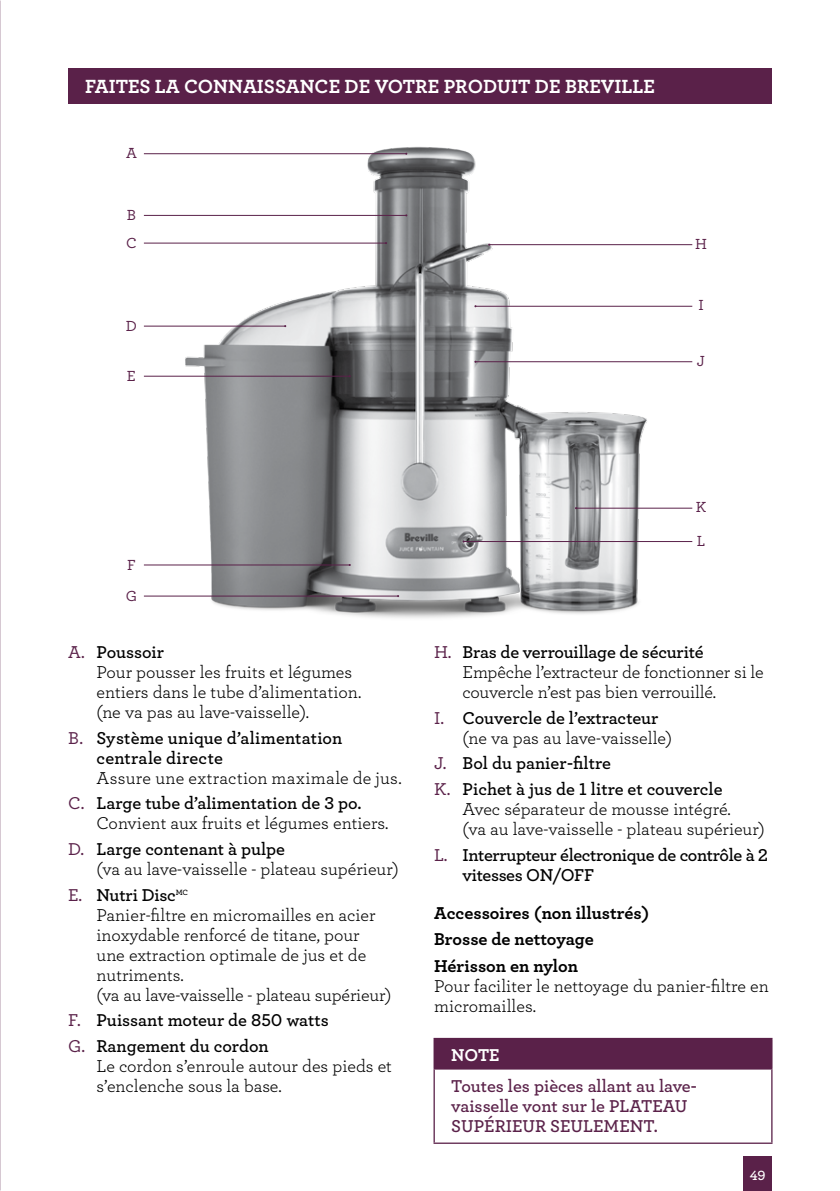
<style>
.page{position:relative;width:840px;height:1191px;background:#fff}
.page>*{position:absolute;margin:0;border:0;box-sizing:border-box;transform-origin:0 0}
.t1{font:20px "Archer Bold LF";color:#fff}
.t2{font:18px/20px "Archer Book LF";color:#000}
.t3{font:18px/25.6px "Archer Semibold LF";color:#000}
.t4{font:18px/20px "Archer Semibold LF";color:#5a2149}
.t5{font:18px/26px "Archer Bold LF";color:#000}
.t6{font:18px/20px "Archer Semibold LF";letter-spacing:-.02em;color:#000}
.t7{font:18px "Archer Bold LF";color:#fff}
.t8{font:15.4px/31px "Archer Medium LF";color:#5a2149}
.t9{font:14px "Archer Semibold LF";color:#fff}
.t10{font:8px "Archer Semibold LF";color:#000}
.s1{font-family:"Archer Medium LF";color:#5a2149}
</style>
<div class="page">
<div style="left:743px;top:1157px;width:28px;height:34px;background:#5a2149"></div>
<img style="left:161px;top:147px;width:515px;height:471px">
<hr style="left:144px;top:215px;width:262px;height:1px;background:#5a2149">
<hr style="left:144px;top:153px;width:262px;height:1px;background:#5a2149">
<hr style="left:144px;top:243px;width:242px;height:1px;background:#5a2149">
<hr style="left:144px;top:326px;width:141px;height:1px;background:#5a2149">
<hr style="left:144px;top:376px;width:205px;height:1px;background:#5a2149">
<hr style="left:144px;top:564px;width:205px;height:1px;background:#5a2149">
<hr style="left:144px;top:596px;width:254px;height:1px;background:#5a2149">
<div style="left:434px;top:1038px;width:337px;height:31px;background:#5a2149"></div>
<svg style="left:433px;top:1039px;width:1px;height:29px"></svg>
<hr style="left:770px;top:1039px;width:2px;height:29px;background:#5a2149">
<hr style="left:433px;top:1037px;width:339px;height:2px;background:#5a2149">
<hr style="left:433px;top:1069px;width:1px;height:73px;background:#5a2149">
<hr style="left:770px;top:1069px;width:2px;height:73px;background:#5a2149">
<hr style="left:433px;top:1142px;width:339px;height:1px;background:#5a2149">
<hr style="left:433px;top:1068px;width:339px;height:1px;background:#5a2149">
<hr style="left:489px;top:244px;width:203px;height:1px;background:#5a2149">
<hr style="left:475px;top:306px;width:217px;height:1px;background:#5a2149">
<hr style="left:475px;top:361px;width:217px;height:1px;background:#5a2149">
<hr style="left:575px;top:508px;width:117px;height:1px;background:#5a2149">
<hr style="left:463px;top:541px;width:229px;height:1px;background:#5a2149">
<div style="left:68px;top:68px;width:703px;height:36px;background:#5a2149"></div>
<p class="t1" style="left:85px;top:73px;width:372px">FAITES LA CONNAISSANCE DE VOTRE produit</p>
<p class="t1" style="left:534px;top:73px;width:121px">DE BREVILLE</p>
<p class="t8" style="left:126px;top:137px;width:12px">A</p>
<p class="t8" style="left:127px;top:199px;width:11px">B</p>
<p class="t8" style="left:126px;top:227px;width:12px">C</p>
<p class="t8" style="left:126px;top:310px;width:13px">D</p>
<p class="t8" style="left:127px;top:360px;width:10px">E</p>
<p class="t8" style="left:694px;top:228px;width:13px">H</p>
<p class="t8" style="left:698px;top:289px;width:7px">I</p>
<p class="t8" style="left:696px;top:345px;width:10px">J</p>
<p class="t8" style="left:126px;top:549px;width:13px">F<br>G</p>
<p class="t3" style="left:68px;top:638px;width:98px"><span class="s1">A.</span> Poussoir</p>
<p class="t2" style="left:96px;top:661px;width:266px">Pour pousser les fruits et légumes entiers dans le tube d’alimentation. (ne va pas au lave-vaisselle).</p>
<p class="t3" style="left:96px;top:727px;width:247px;line-height:20px;text-indent:-28px"><span class="s1">B.</span> Système unique d’alimentation centrale directe</p>
<p class="t2" style="left:96px;top:767px;width:306px">Assure une extraction maximale de jus.</p>
<p class="t3" style="left:68px;top:790px;width:295px"><span class="s1">C.</span> Large tube d’alimentation de 3 po.</p>
<p class="t2" style="left:96px;top:813px;width:293px">Convient aux fruits et légumes entiers.</p>
<p class="t3" style="left:68px;top:835px;width:218px"><span class="s1">D.</span> Large contenant à pulpe</p>
<p class="t2" style="left:96px;top:858px;width:303px">(va au lave-vaisselle - plateau supérieur)</p>
<p class="t3" style="left:68px;top:881px;width:109px"><span class="s1">E.</span> Nutri Disc</p>
<p class="t10" style="left:176px;top:887px;width:14px">MC</p>
<p class="t2" style="left:96px;top:904px;width:296px">Panier-filtre en micromailles en acier inoxydable renforcé de titane, pour une extraction optimale de jus et de nutriments.<br>(va au lave-vaisselle - plateau supérieur)</p>
<p class="t3" style="left:68px;top:1007px;width:262px"><span class="s1">F.</span> Puissant moteur de 850 watts<br><span class="s1">G.</span> Rangement du cordon</p>
<p class="t2" style="left:96px;top:1055px;width:297px">Le cordon s’enroule autour des pieds et s’enclenche sous la base.</p>
<p class="t8" style="left:695px;top:490px;width:12px;line-height:33.4px">K<br>L</p>
<p class="t3" style="left:434px;top:638px;width:271px"><span class="s1">H.</span> Bras de verrouillage de sécurité</p>
<p class="t2" style="left:462px;top:661px;width:303px">Empêche l’extracteur de fonctionner si le couvercle n’est pas bien verrouillé.</p>
<p class="t3" style="left:434px;top:704px;width:226px"><span class="s1">I.</span> Couvercle de l’extracteur</p>
<p class="t2" style="left:462px;top:727px;width:211px">(ne va pas au lave-vaisselle)</p>
<p class="t3" style="left:434px;top:750px;width:290px"><span class="s1">J.</span> Bol du panier-filtre<br><span class="s1">K.</span> Pichet à jus de 1 litre et couvercle</p>
<p class="t2" style="left:462px;top:798px;width:303px">Avec séparateur de mousse intégré.<br>(va au lave-vaisselle - plateau supérieur)</p>
<p class="t6" style="left:462px;top:844px;width:307px;text-indent:-28px"><span class="s1">L.</span> Interrupteur électronique de contrôle à 2 vitesses ON/OFF</p>
<p class="t5" style="left:434px;top:900px;width:216px">Accessoires (non illustrés)<br>Brosse de nettoyage<br>Hérisson en nylon</p>
<p class="t2" style="left:434px;top:975px;width:336px">Pour faciliter le nettoyage du panier-filtre en micromailles.</p>
<p class="t7" style="left:451px;top:1043px;width:50px">NOTE</p>
<p class="t4" style="left:451px;top:1075px;width:247px">Toutes les pièces allant au lave&shy;vaisselle vont sur le PLATEAU<br>SUPÉRIEUR SEULEMENT.</p>
<p class="t9" style="left:749px;top:1166px;width:17px">49</p>
</div>
